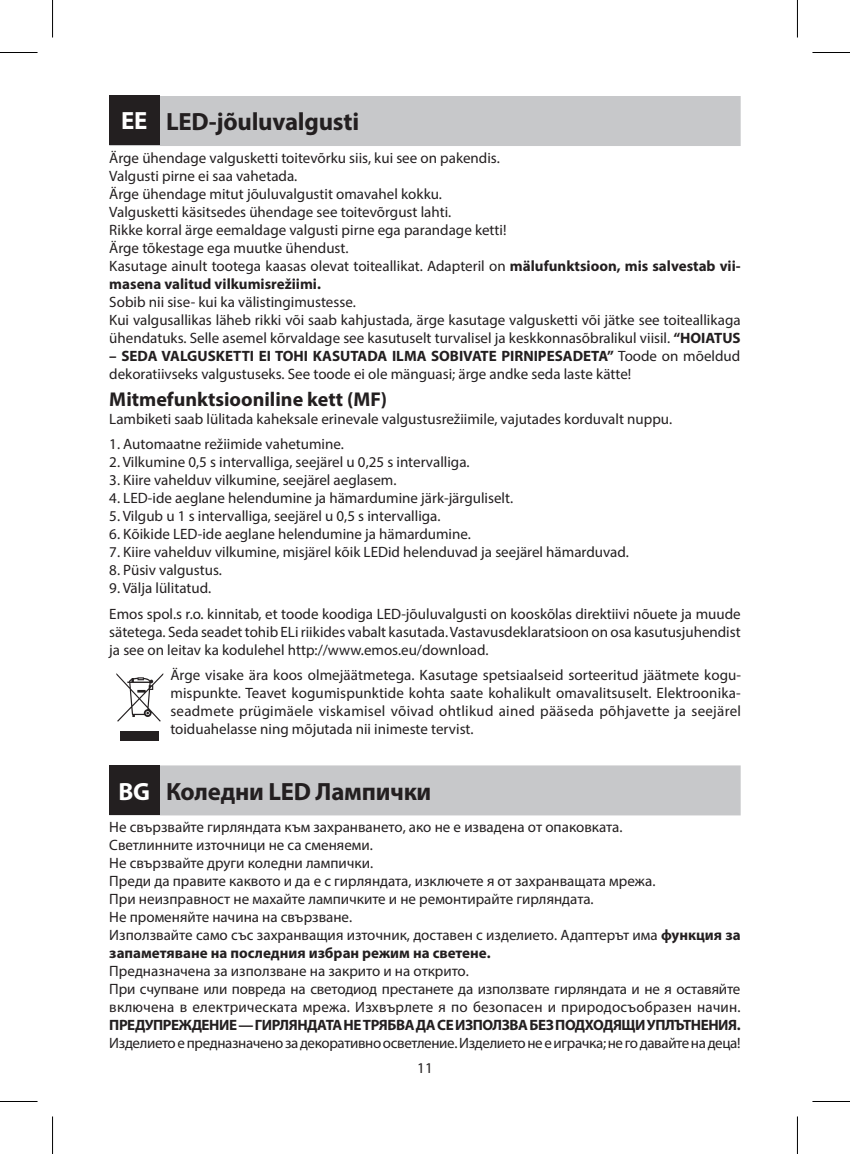
<style>
.page{position:relative;width:850px;height:1154px;background:#fff}
.page>*{position:absolute;margin:0;border:0;box-sizing:border-box;transform-origin:0 0}
.t1{font:700 25px "Myriad Pro";letter-spacing:-.01em;color:#231f20}
.t2{font:700 20px "Myriad Pro";color:#231f20}
.t3{font:15px/18px "Myriad Pro";color:#231f20}
.t4{font:15px "Myriad Pro";letter-spacing:-.025em;color:#231f20}
.t5{font:700 15px "Myriad Pro";letter-spacing:-.03em;color:#231f20}
.s1{color:#fff}
.s2{font-weight:700}
</style>
<div class="page">
<div style="left:109px;top:96px;width:631px;height:50px;background:#c7c8ca"></div>
<div style="left:109px;top:765px;width:631px;height:50px;background:#c7c8ca"></div>
<div style="left:109px;top:95px;width:50px;height:50px;background:#231f20"></div>
<svg style="left:116px;top:673px;width:47px;height:49px"></svg>
<div style="left:120px;top:731px;width:39px;height:10px;background:#231f20"></div>
<div style="left:109px;top:765px;width:50px;height:50px;background:#231f20"></div>
<hr style="left:0;top:52px;width:38px;height:1px;background:#000">
<hr style="left:812px;top:52px;width:37px;height:1px;background:#000">
<hr style="left:0;top:1101px;width:38px;height:1px;background:#000">
<hr style="left:812px;top:1101px;width:37px;height:1px;background:#000">
<hr style="left:52px;top:0;width:1px;height:38px;background:#000">
<hr style="left:52px;top:1116px;width:1px;height:38px;background:#000">
<hr style="left:796px;top:0;width:1px;height:38px;background:#000">
<hr style="left:796px;top:1116px;width:1px;height:38px;background:#000">
<h1 class="t1" style="left:121px;top:106px;width:239px"><span class="s1">EE</span> LED-jõuluvalgusti</h1>
<p class="t3" style="left:109px;top:148px;width:632px">Ärge ühendage valgusketti toitevõrku siis, kui see on pakendis.<br>Valgusti pirne ei saa vahetada.<br>Ärge ühendage mitut jõuluvalgustit omavahel kokku.<br>Valgusketti käsitsedes ühendage see toitevõrgust lahti.<br>Rikke korral ärge eemaldage valgusti pirne ega parandage ketti!<br>Ärge tõkestage ega muutke ühendust.<br>Kasutage ainult tootega kaasas olevat toiteallikat. Adapteril on <span class="s2">mälufunktsioon, mis salvestab vii&shy;masena valitud vilkumisrežiimi.</span></p>
<p class="t3" style="left:109px;top:292px;width:632px">Sobib nii sise- kui ka välistingimustesse.<br>Kui valgusallikas läheb rikki või saab kahjustada, ärge kasutage valgusketti või jätke see toiteallikaga ühendatuks. Selle asemel kõrvaldage see kasutuselt turvalisel ja keskkonnasõbralikul viisil. <span class="s2">“HOIATUS</span></p>
<p class="t3" style="left:109px;top:346px;width:632px"><span class="s2">– SEDA VALGUSKETTI EI TOHI KASUTADA ILMA SOBIVATE PIRNIPESADETA”</span> Toode on mõeldud dekoratiivseks valgustuseks. See toode ei ole mänguasi; ärge andke seda laste kätte!</p>
<h2 class="t2" style="left:109px;top:386px;width:279px">Mitmefunktsiooniline kett (MF)</h2>
<p class="t3" style="left:109px;top:410px;width:564px">Lambiketi saab lülitada kaheksale erinevale valgustusrežiimile, vajutades korduvalt nuppu.</p>
<p class="t3" style="left:109px;top:435px;width:236px">1. Automaatne režiimide vahetumine.</p>
<p class="t3" style="left:109px;top:453px;width:362px">2. Vilkumine 0,5 s intervalliga, seejärel u 0,25 s intervalliga.</p>
<p class="t3" style="left:109px;top:471px;width:289px">3. Kiire vahelduv vilkumine, seejärel aeglasem.</p>
<p class="t3" style="left:109px;top:489px;width:405px">4. LED-ide aeglane helendumine ja hämardumine järk-järguliselt.</p>
<p class="t3" style="left:109px;top:507px;width:332px">5. Vilgub u 1 s intervalliga, seejärel u 0,5 s intervalliga.</p>
<p class="t3" style="left:109px;top:525px;width:363px">6. Kõikide LED-ide aeglane helendumine ja hämardumine.</p>
<p class="t3" style="left:109px;top:543px;width:521px">7. Kiire vahelduv vilkumine, misjärel kõik LEDid helenduvad ja seejärel hämarduvad.</p>
<p class="t3" style="left:109px;top:561px;width:114px">8. Püsiv valgustus.</p>
<p class="t3" style="left:109px;top:575px;width:632px;line-height:25.5px">9. Välja lülitatud.<br>Emos spol.s r.o. kinnitab, et toode koodiga LED-jõuluvalgusti on kooskõlas direktiivi nõuete ja muude</p>
<p class="t3" style="left:109px;top:622px;width:632px">sätetega. Seda seadet tohib ELi riikides vabalt kasutada. Vastavusdeklaratsioon on osa kasutusjuhendist ja see on leitav ka kodulehel http://www.emos.eu/download.</p>
<p class="t3" style="left:170px;top:666px;width:572px;text-align:justify">Ärge visake ära koos olmejäätmetega. Kasutage spetsiaalseid sorteeritud jäätmete kogu&shy;mispunkte. Teavet kogumispunktide kohta saate kohalikult omavalitsuselt. Elektroonika&shy;seadmete prügimäele viskamisel võivad ohtlikud ained pääseda põhjavette ja seejärel toiduahelasse ning mõjutada nii inimeste tervist.</p>
<h1 class="t1" style="left:118px;top:775px;width:314px"><span class="s1">BG</span> Коледни LED Лампички</h1>
<p class="t3" style="left:109px;top:818px;width:632px">Не свързвайте гирляндата към захранването, ако не е извадена от опаковката.<br>Светлинните източници не са сменяеми.<br>Не свързвайте други коледни лампички.<br>Преди да правите каквото и да е с гирляндата, изключете я от захранващата мрежа.<br>При неизправност не махайте лампичките и не ремонтирайте гирляндата.<br>Не променяйте начина на свързване.<br>Използвайте само със захранващия източник, доставен с изделието. Адаптерът има <span class="s2">функция за запаметяване на последния избран режим на светене.</span></p>
<p class="t3" style="left:109px;top:962px;width:632px">Предназначена за използване на закрито и на открито.<br>При счупване или повреда на светодиод престанете да използвате гирляндата и не я оставяйте включена в електрическата мрежа. Изхвърлете я по безопасен и природосъобразен начин.</p>
<p class="t5" style="left:109px;top:1015px;width:632px">ПРЕДУПРЕЖДЕНИЕ — ГИРЛЯНДАТА НЕ ТРЯБВА ДА СЕ ИЗПОЛЗВА БЕЗ ПОДХОДЯЩИ УПЛЪТНЕНИЯ.</p>
<p class="t4" style="left:109px;top:1034px;width:632px">Изделието е предназначено за декоративно осветление. Изделието не е играчка; не го давайте на деца!</p>
<p class="t3" style="left:417px;top:1059px;width:17px">11</p>
</div>
